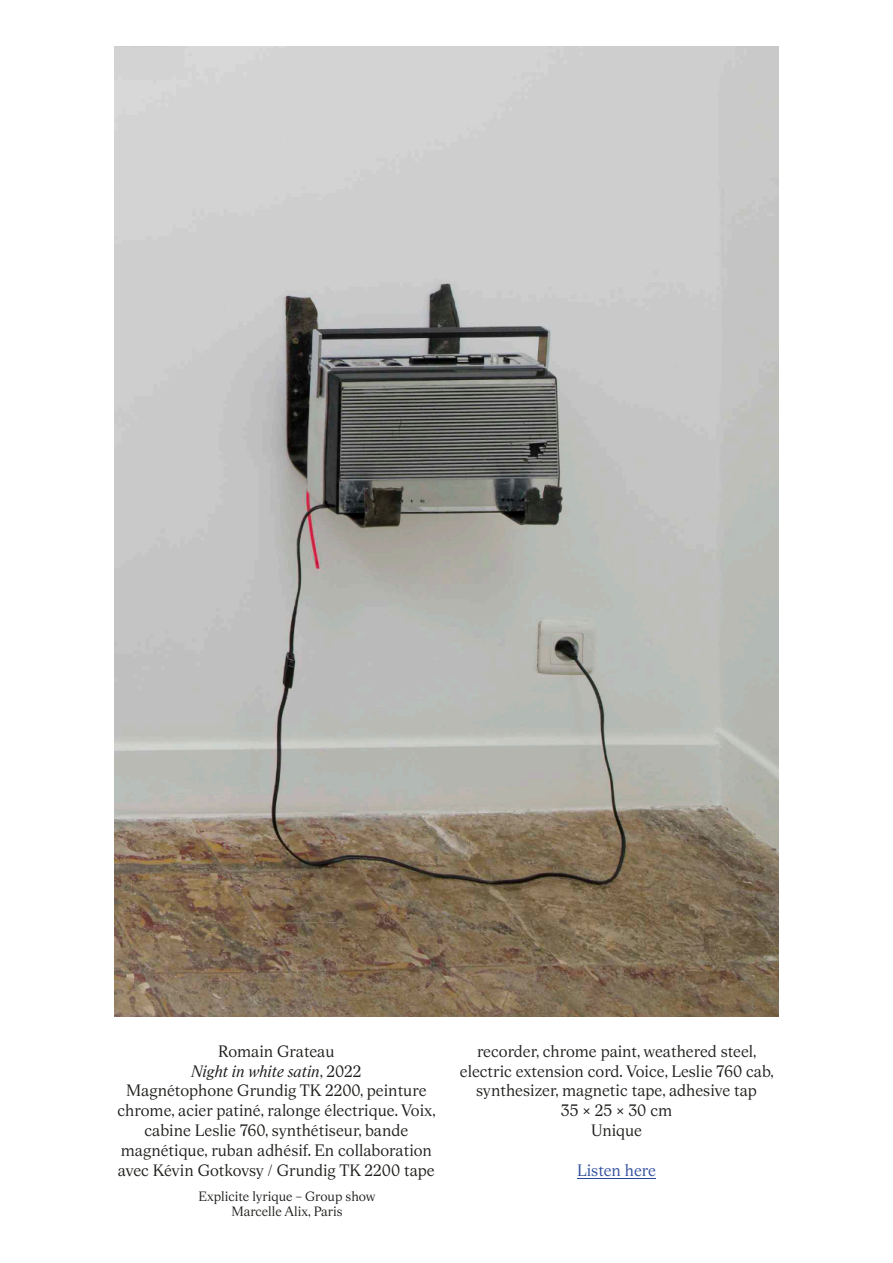
<style>
.page{position:relative;width:893px;height:1263px;background:#fff}
.page>*{position:absolute;margin:0;border:0;box-sizing:border-box;transform-origin:0 0}
.t1{font:16.5px/20px "Magister";color:#1d1d1b;text-align:center}
.t2{font:16.5px "Magister";color:#2d4b9b}
.t3{font:13.5px/15px "Magister";color:#1d1d1b;text-align:center}
.s1{font-style:italic}
</style>
<div class="page">
<hr style="left:577px;top:1178px;width:79px;height:1px;background:#2d4b9b">
<img style="left:114px;top:47px;width:665px;height:970px">
<p class="t1" style="left:118px;top:1041px;width:320px">Romain Grateau<br><span class="s1">Night in white satin</span>, 2022<br>Magnétophone Grundig TK 2200, peinture chrome, acier patiné, ralonge électrique. Voix, cabine Leslie 760, synthétiseur, bande magnétique, ruban adhésif. En collaboration avec Kévin Gotkovsy / Grundig TK 2200 tape</p>
<p class="t1" style="left:460px;top:1041px;width:315px">recorder, chrome paint, weathered steel, electric extension cord. Voice, Leslie 760 cab, synthesizer, magnetic tape, adhesive tap<br>35 × 25 × 30 cm<br>Unique</p>
<p class="t2" style="left:577px;top:1160px;width:80px">Listen here</p>
<p class="t3" style="left:199px;top:1189px;width:178px">Explicite lyrique – Group show<br>Marcelle Alix, Paris</p>
</div>
